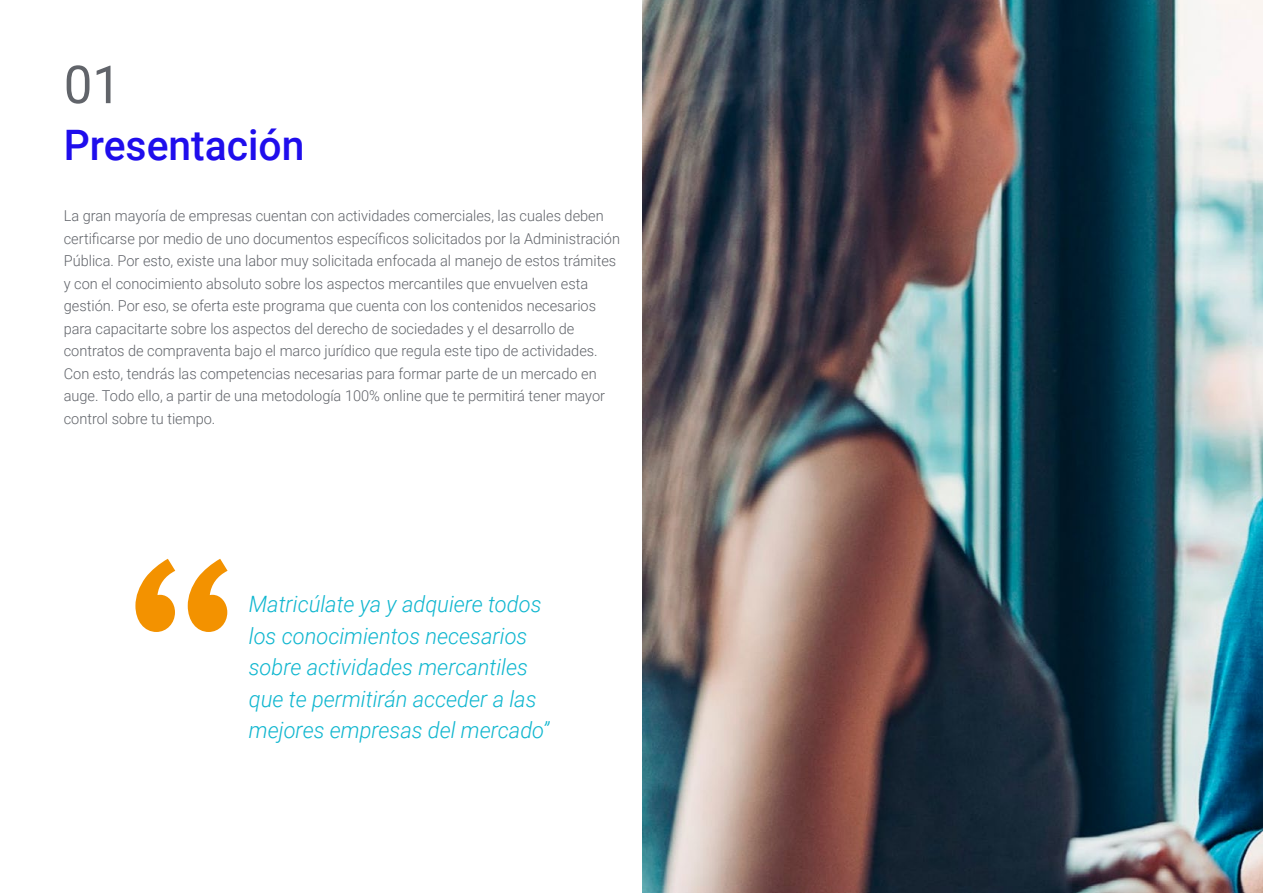
<style>
.page{position:relative;width:1263px;height:893px;background:#fff}
.page>*{position:absolute;margin:0;border:0;box-sizing:border-box;transform-origin:0 0}
.t1{font:52.5px "Roboto";color:#61646a}
.t2{font:500 42px "Roboto";color:#1f0dec}
.t3{font:italic 300 22.5px/31.5px "Roboto";color:#0fb6cf}
.t4{font:300 15px/22.5px "Roboto";color:#61646a}
</style>
<div class="page">
<svg style="left:135px;top:559px;width:93px;height:73px"></svg>
<img style="left:642px;top:0;width:621px;height:893px">
<h1 class="t1" style="left:64px;top:48px;width:59px">01</h1>
<h2 class="t2" style="left:64px;top:115px;width:242px">Presentación</h2>
<p class="t4" style="left:64px;top:204px;width:558px">La gran mayoría de empresas cuentan con actividades comerciales, las cuales deben certificarse por medio de uno documentos específicos solicitados por la Administración Pública. Por esto, existe una labor muy solicitada enfocada al manejo de estos trámites y con el conocimiento absoluto sobre los aspectos mercantiles que envuelven esta gestión. Por eso, se oferta este programa que cuenta con los contenidos necesarios para capacitarte sobre los aspectos del derecho de sociedades y el desarrollo de contratos de compraventa bajo el marco jurídico que regula este tipo de actividades.<br>Con esto, tendrás las competencias necesarias para formar parte de un mercado en auge. Todo ello, a partir de una metodología 100% online que te permitirá tener mayor control sobre tu tiempo.</p>
<h3 class="t3" style="left:249px;top:588px;width:302px">Matricúlate ya y adquiere todos los conocimientos necesarios sobre actividades mercantiles que te permitirán acceder a las mejores empresas del mercado”</h3>
</div>
